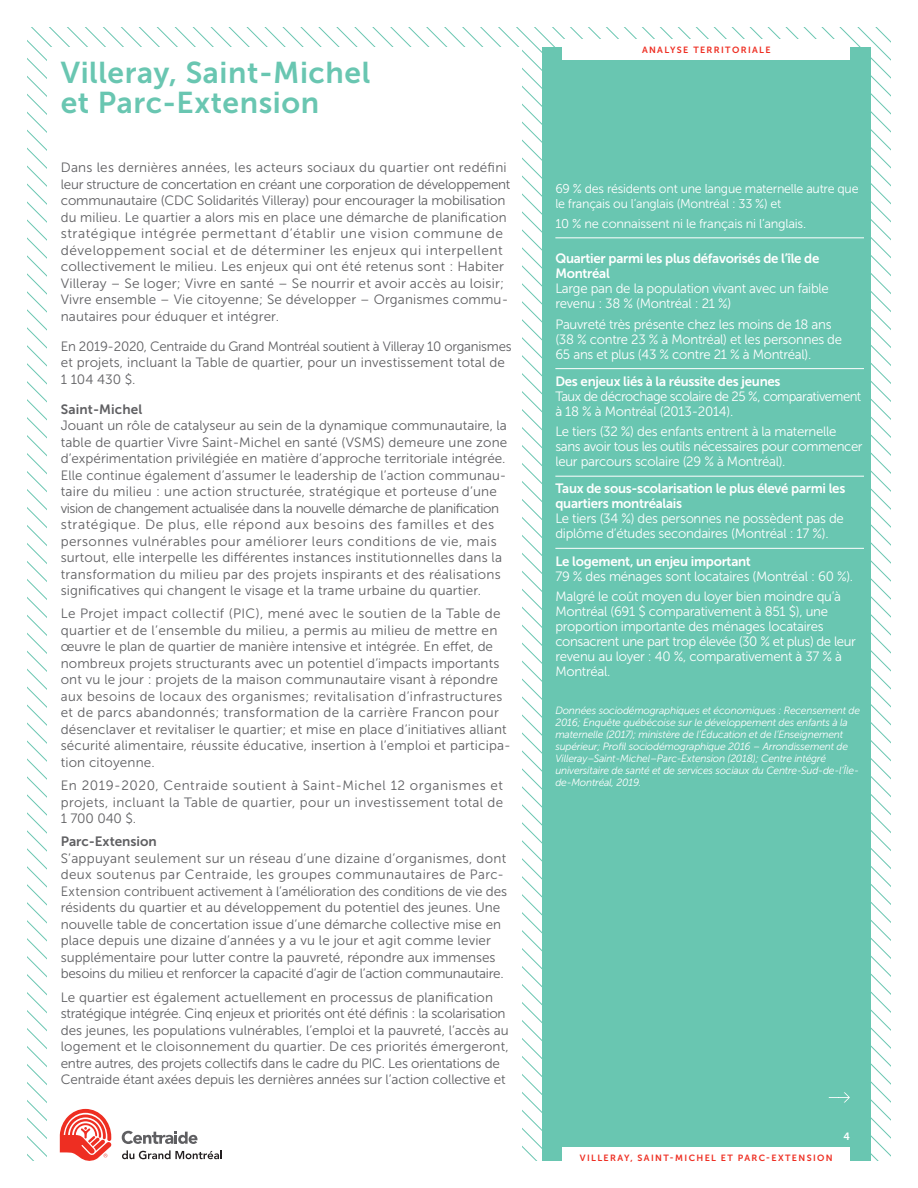
<style>
.page{position:relative;width:918px;height:1188px;background:#fff}
.page>*{position:absolute;margin:0;border:0;box-sizing:border-box;transform-origin:0 0}
.Grand-titre{font:30px/30px "Museo Sans 700";letter-spacing:.02em;color:#69c6b1}
.Texte_Courant{font:13.5px/16.5px "Museo Sans 300";letter-spacing:.01em;color:#5f5f62}
.t1{font:13.5px/15px "Museo Sans 300";letter-spacing:-.02em;color:#fff}
.Texte_Courant-2{font:13.5px/16.5px "Museo Sans 300";letter-spacing:-.01em;color:#5f5f62}
.t2{font:13.5px/15px "Museo Sans 700";letter-spacing:-.02em;color:#fff}
.t3{font:13.5px/15px "Museo Sans 300";letter-spacing:-.04em;color:#fff}
.t4{font:12.75px/15px "Museo Sans 300";letter-spacing:-.02em;color:#fff}
.t5{font:italic 10.5px/12px "Museo Sans 300";letter-spacing:-.02em;color:#fff}
.SOUS-Titre{font:10.5px "Museo Sans 700";color:#fff}
.t6{font:9px "Museo Sans 700";letter-spacing:.15em;color:#ee2e22}
.s1{font-family:"Museo Sans 700"}
</style>
<div class="page">
<svg style="left:721px;top:27px;width:170px;height:630px"></svg>
<div style="left:542px;top:47px;width:329px;height:1114px;background:#69c6b1"></div>
<hr style="left:555px;top:238px;width:309px;height:1px;background:#fff">
<hr style="left:555px;top:368px;width:309px;height:1px;background:#fff">
<hr style="left:555px;top:476px;width:309px;height:1px;background:#fff">
<hr style="left:555px;top:548px;width:309px;height:1px;background:#fff">
<div style="left:563px;top:1148px;width:287px;height:20px;background:#fff"></div>
<svg style="left:60px;top:1109px;width:51px;height:52px"></svg>
<svg style="left:122px;top:1150px;width:100px;height:9px"></svg>
<svg style="left:122px;top:1131px;width:75px;height:13px"></svg>
<div style="left:563px;top:40px;width:287px;height:20px;background:#fff"></div>
<svg style="left:829px;top:1092px;width:21px;height:11px"></svg>
<p class="Grand-titre" style="left:61px;top:58px;width:311px">Villeray, Saint-Michel et Parc-Extension</p>
<p class="Texte_Courant" style="left:61px;top:159px;width:451px">Dans les dernières années, les acteurs sociaux du quartier ont redéfini leur structure de concertation en créant une corporation de développement communautaire (CDC Solidarités Villeray) pour encourager la mobilisation du milieu. Le quartier a alors mis en place une démarche de planification stratégique intégrée permettant d’établir une vision commune de développement social et de déterminer les enjeux qui interpellent collectivement le milieu. Les enjeux qui ont été retenus sont : Habiter Villeray – Se loger; Vivre en santé – Se nourrir et avoir accès au loisir; Vivre ensemble – Vie citoyenne; Se développer – Organismes commu&shy;nautaires pour éduquer et intégrer.</p>
<p class="Texte_Courant-2" style="left:61px;top:338px;width:452px">En 2019-2020, Centraide du Grand Montréal soutient à Villeray 10 organismes et projets, incluant la Table de quartier, pour un investissement total de<br>1 104 430 $.</p>
<p class="Texte_Courant" style="left:61px;top:401px;width:448px"><span class="s1">Saint-Michel<br></span>Jouant un rôle de catalyseur au sein de la dynamique communautaire, la table de quartier Vivre Saint-Michel en santé (VSMS) demeure une zone d’expérimentation privilégiée en matière d’approche territoriale intégrée.<br>Elle continue également d’assumer le leadership de l’action communau&shy;taire du milieu : une action structurée, stratégique et porteuse d’une vision de changement actualisée dans la nouvelle démarche de planification stratégique. De plus, elle répond aux besoins des familles et des personnes vulnérables pour améliorer leurs conditions de vie, mais surtout, elle interpelle les différentes instances institutionnelles dans la transformation du milieu par des projets inspirants et des réalisations significatives qui changent le visage et la trame urbaine du quartier.</p>
<p class="Texte_Courant" style="left:61px;top:606px;width:452px">Le Projet impact collectif (PIC), mené avec le soutien de la Table de quartier et de l’ensemble du milieu, a permis au milieu de mettre en œuvre le plan de quartier de manière intensive et intégrée. En effet, de nombreux projets structurants avec un potentiel d’impacts importants ont vu le jour : projets de la maison communautaire visant à répondre aux besoins de locaux des organismes; revitalisation d’infrastructures et de parcs abandonnés; transformation de la carrière Francon pour désenclaver et revitaliser le quartier; et mise en place d’initiatives alliant sécurité alimentaire, réussite éducative, insertion à l’emploi et participa&shy;tion citoyenne.</p>
<p class="Texte_Courant" style="left:61px;top:777px;width:444px;text-align:justify">En 2019-2020, Centraide soutient à Saint-Michel 12 organismes et projets, incluant la Table de quartier, pour un investissement total de 1 700 040 $.</p>
<p class="Texte_Courant" style="left:61px;top:834px;width:448px"><span class="s1">Parc-Extension<br></span>S’appuyant seulement sur un réseau d’une dizaine d’organismes, dont deux soutenus par Centraide, les groupes communautaires de Parc-Extension contribuent activement à l’amélioration des conditions de vie des résidents du quartier et au développement du potentiel des jeunes. Une nouvelle table de concertation issue d’une démarche collective mise en place depuis une dizaine d’années y a vu le jour et agit comme levier supplémentaire pour lutter contre la pauvreté, répondre aux immenses besoins du milieu et renforcer la capacité d’agir de l’action communautaire.</p>
<p class="Texte_Courant-2" style="left:61px;top:989px;width:449px">Le quartier est également actuellement en processus de planification stratégique intégrée. Cinq enjeux et priorités ont été définis : la scolarisation des jeunes, les populations vulnérables, l’emploi et la pauvreté, l’accès au logement et le cloisonnement du quartier. De ces priorités émergeront, entre autres, des projets collectifs dans le cadre du PIC. Les orientations de Centraide étant axées depuis les dernières années sur l’action collective et</p>
<p class="t6" style="left:642px;top:45px;width:130px">ANALYSE TERRITORIALE</p>
<p class="t4" style="left:555px;top:181px;width:305px">69 % des résidents ont une langue maternelle autre que le français ou l’anglais (Montréal : 33 %) et</p>
<p class="t4" style="left:555px;top:216px;width:252px">10 % ne connaissent ni le français ni l’anglais.</p>
<p class="t2" style="left:555px;top:251px;width:266px">Quartier parmi les plus défavorisés de l’île de<br>Montréal</p>
<p class="t1" style="left:555px;top:281px;width:275px">Large pan de la population vivant avec un faible revenu : 38 % (Montréal : 21 %)</p>
<p class="t1" style="left:555px;top:317px;width:288px">Pauvreté très présente chez les moins de 18 ans (38 % contre 23 % à Montréal) et les personnes de<br>65 ans et plus (43 % contre 21 % à Montréal).</p>
<p class="t2" style="left:555px;top:374px;width:227px">Des enjeux liés à la réussite des jeunes</p>
<p class="t3" style="left:555px;top:389px;width:307px">Taux de décrochage scolaire de 25 %, comparativement à 18 % à Montréal (2013-2014).</p>
<p class="t1" style="left:555px;top:424px;width:309px">Le tiers (32 %) des enfants entrent à la maternelle sans avoir tous les outils nécessaires pour commencer leur parcours scolaire (29 % à Montréal).</p>
<p class="t2" style="left:555px;top:481px;width:291px">Taux de sous-scolarisation le plus élevé parmi les quartiers montréalais</p>
<p class="t1" style="left:555px;top:511px;width:290px">Le tiers (34 %) des personnes ne possèdent pas de diplôme d’études secondaires (Montréal : 17 %).</p>
<p class="t2" style="left:555px;top:553px;width:197px">Le logement, un enjeu important</p>
<p class="t1" style="left:555px;top:569px;width:299px">79 % des ménages sont locataires (Montréal : 60 %).</p>
<p class="t1" style="left:555px;top:589px;width:302px">Malgré le coût moyen du loyer bien moindre qu’à Montréal (691 $ comparativement à 851 $), une proportion importante des ménages locataires consacrent une part trop élevée (30 % et plus) de leur revenu au loyer : 40 %, comparativement à 37 % à Montréal.</p>
<p class="t5" style="left:555px;top:704px;width:306px">Données sociodémographiques et économiques : Recensement de 2016; Enquête québécoise sur le développement des enfants à la maternelle (2017); ministère de l’Éducation et de l’Enseignement supérieur; Profil sociodémographique 2016 – Arrondissement de Villeray–Saint-Michel–Parc-Extension (2018); Centre intégré universitaire de santé et de services sociaux du Centre-Sud-de-l’Île&shy;de-Montréal, 2019.</p>
<p class="t6" style="left:580px;top:1153px;width:254px">VILLERAY, SAINT-MICHEL ET PARC-EXTENSION</p>
<p class="SOUS-Titre" style="left:843px;top:1130px;width:8px">4</p>
</div>
